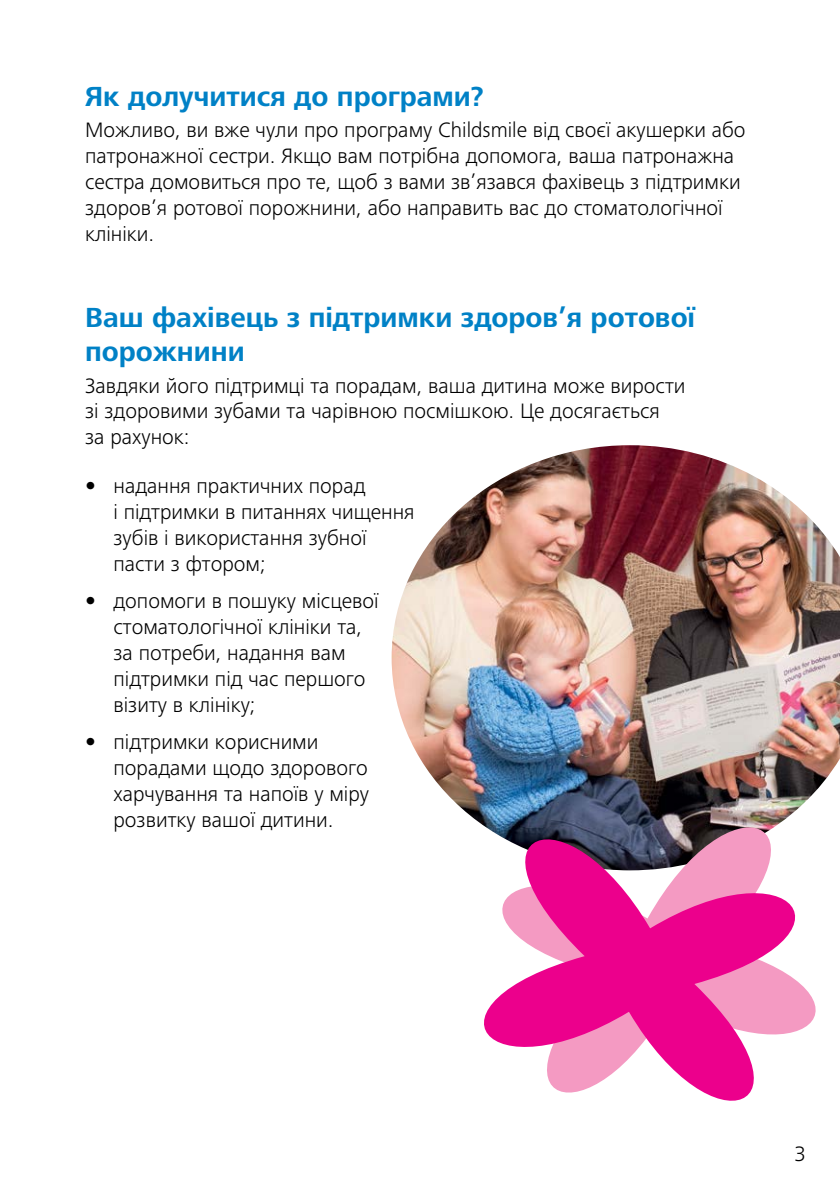
<style>
.page{position:relative;width:840px;height:1191px;background:#fff}
.page>*{position:absolute;margin:0;border:0;box-sizing:border-box;transform-origin:0 0}
.Headings{font:700 28.6px/34.4px "Frutiger Next LTW1 G";color:#0081c6}
.Body{font:300 21.6px/26px "Frutiger Next LTW1 G";color:#000}
.Bulleted_Body{font:300 21.6px/26px "Frutiger Next LTW1 G";color:#000}
.s1{font-family:"Frutiger LT Com"}
</style>
<div class="page">
<img style="left:391px;top:445px;width:448px;height:382px">
<svg style="left:484px;top:827px;width:331px;height:273px"></svg>
<h2 class="Headings" style="left:85px;top:80px;width:400px">Як долучитися до програми?</h2>
<p class="Body" style="left:85px;top:117px;width:661px">Можливо, ви вже чули про програму Childsmile від своєї акушерки або патронажної сестри. Якщо вам потрібна допомога, ваша патронажна сестра домовиться про те, щоб з вами зв’язався фахівець з підтримки здоров’я ротової порожнини, або направить вас до стоматологічної клініки.</p>
<h2 class="Headings" style="left:85px;top:301px;width:611px">Ваш фахівець з підтримки здоров’я ротової порожнини</h2>
<p class="Body" style="left:85px;top:372px;width:601px">Завдяки його підтримці та порадам, ваша дитина може вирости зі здоровими зубами та чарівною посмішкою. Це досягається<br>за рахунок:</p>
<p class="Bulleted_Body" style="left:113px;top:473px;width:302px;text-indent:-28px"><span class="s1">•</span> надання практичних порад<br>і підтримки в питаннях чищення зубів і використання зубної пасти з фтором;</p>
<p class="Bulleted_Body" style="left:113px;top:588px;width:266px;text-indent:-28px"><span class="s1">•</span> допомоги в пошуку місцевої стоматологічної клініки та, за потреби, надання вам підтримки під час першого візиту в клініку;</p>
<p class="Bulleted_Body" style="left:113px;top:729px;width:257px;text-indent:-28px"><span class="s1">•</span> підтримки корисними порадами щодо здорового харчування та напоїв у міру розвитку вашої дитини.</p>
<p class="Body" style="left:794px;top:1141px;width:13px">3</p>
</div>
